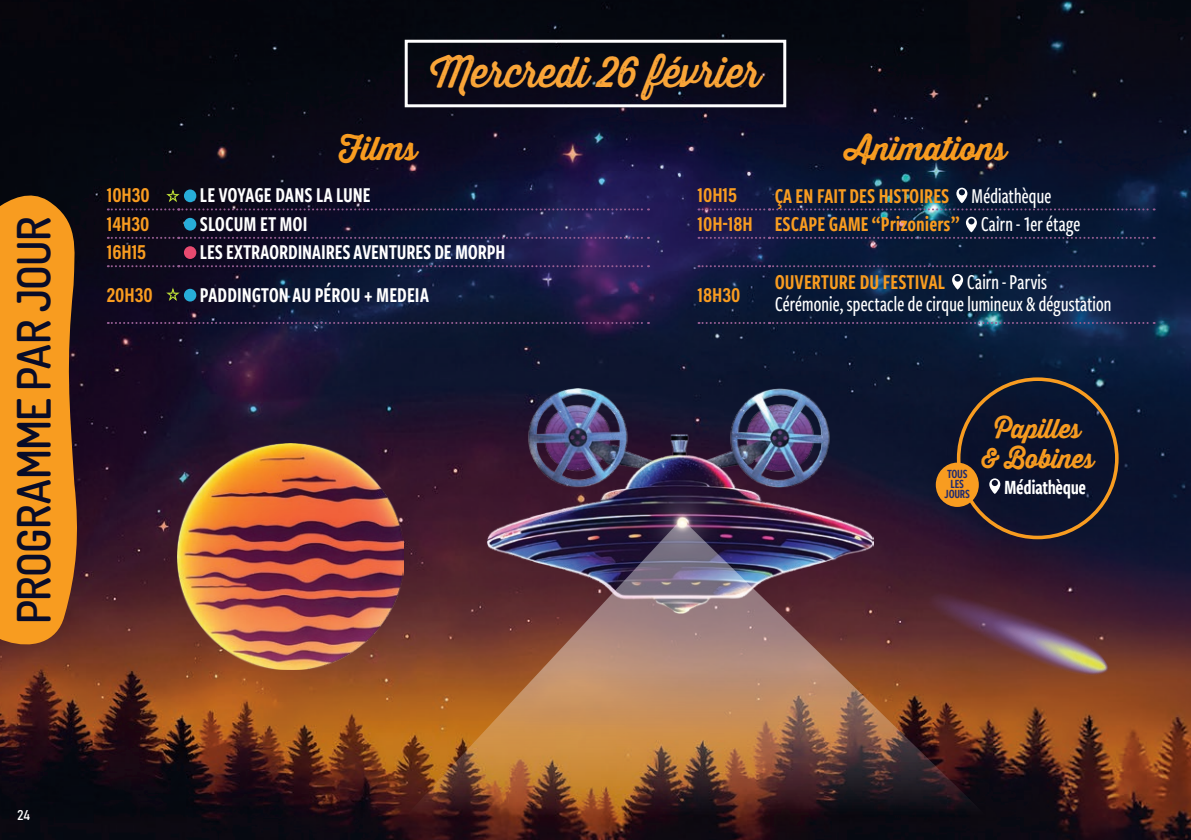
<style>
.page{position:relative;width:1191px;height:840px;background:#fff}
.page>*{position:absolute;margin:0;border:0;box-sizing:border-box;transform-origin:0 0}
.t1{font:600 46px "Dosis";letter-spacing:-.02em;color:#090c28;scale:.95 1}
.t2{font:42px "Thirsty Rough Reg";letter-spacing:-.01em;color:#faa538;scale:.96 1}
.t3{font:32px "Thirsty Rough Bol";letter-spacing:-.01em;color:#f89c20;scale:.96 1}
.t4{font:26.4px/30px "Thirsty Rough Bol";letter-spacing:-.01em;color:#f89c20;text-align:center;scale:.92 1}
.Texte_tableau_blanc{font:22px "Freight Sans Cmp Pro Semi";color:#f89c20}
.Texte_tableau_blanc-2{font:22px "Freight Sans Cmp Pro Semi";letter-spacing:-.01em;color:#fff}
.texte_tableau_noir{font:500 22px "Freight Sans Cmp Pro";letter-spacing:-.02em;color:#fff}
.texte_tableau_noir-2{font:22px "Freight Sans Cmp Pro Semi";color:#fff}
.texte_tableau_noir-3{font:22px "Freight Sans Cmp Pro Semi";color:#f89c20}
.t5{font:21px "Freight Sans Cmp Pro Semi";letter-spacing:-.02em;color:#fff}
.t6{font:700 20.4px "Acumin Pro Cond";color:#f89c20;scale:.96 1}
.t7{font:14px "Bahnschrift";color:#fff}
.t8{font:13px/10px "Freight Sans Cmp Pro Semi";letter-spacing:-.02em;color:#212b6f;text-align:center}
.s1{font-family:"Freight Sans Cmp Pro";font-weight:500;color:#fff}
</style>
<div class="page">
<img style="left:0;top:0;width:1191px;height:839px">
<img style="left:177px;top:443px;width:226px;height:226px">
<img style="left:486px;top:388px;width:387px;height:134px">
<img style="left:326px;top:522px;width:748px;height:317px">
<svg style="left:0;top:180px;width:80px;height:490px;background:#d1821f"></svg>
<div style="left:405px;top:40px;width:381px;height:67px;border:3px solid #fff"></div>
<svg style="left:108px;top:237px;width:541px;height:2px"></svg>
<svg style="left:108px;top:265px;width:541px;height:2px"></svg>
<svg style="left:108px;top:322px;width:541px;height:2px"></svg>
<svg style="left:698px;top:265px;width:456px;height:2px"></svg>
<svg style="left:698px;top:322px;width:456px;height:2px"></svg>
<svg style="left:698px;top:187px;width:456px;height:23px;background:#122041"></svg>
<div style="left:184px;top:218px;width:12px;height:12px;background:#27add9;border-radius:50%"></div>
<svg style="left:698px;top:217px;width:456px;height:22px;background:#131e41"></svg>
<div style="left:184px;top:246px;width:12px;height:13px;background:#e84a70;border-radius:50%"></div>
<div style="left:184px;top:288px;width:12px;height:13px;background:#27add9;border-radius:50%"></div>
<svg style="left:952px;top:274px;width:11px;height:15px"></svg>
<svg style="left:108px;top:189px;width:541px;height:21px;background:#151533"></svg>
<svg style="left:164px;top:288px;width:17px;height:14px"></svg>
<img style="left:924px;top:534px;width:186px;height:199px">
<div style="left:957px;top:377px;width:161px;height:162px;border:4px solid #f89c20;border-radius:50%"></div>
<svg style="left:989px;top:478px;width:11px;height:15px"></svg>
<div style="left:935px;top:462px;width:43px;height:44px;background:#f89c20;border-radius:50%"></div>
<p class="t1" style="left:4px;top:624px;width:430px;rotate:-90deg">PROGRAMME PAR JOUR</p>
<p class="t2" style="left:430px;top:41px;width:345px">Mercredi 26 février</p>
<p class="t3" style="left:339px;top:124px;width:83px">Films</p>
<p class="t3" style="left:845px;top:124px;width:169px">Animations</p>
<p class="t6" style="left:107px;top:182px;width:46px">10H30</p>
<p class="Texte_tableau_blanc-2" style="left:200px;top:180px;width:172px">LE VOYAGE DANS LA LUNE</p>
<p class="t6" style="left:697px;top:182px;width:43px">10H15</p>
<p class="Texte_tableau_blanc" style="left:774px;top:181px;width:278px">ÇA EN FAIT DES HISTOIRES <span class="s1">Médiathèque</span></p>
<p class="t6" style="left:107px;top:210px;width:46px">14H30</p>
<p class="texte_tableau_noir-2" style="left:200px;top:208px;width:109px">SLOCUM ET MOI</p>
<p class="t6" style="left:697px;top:210px;width:59px">10H-18H</p>
<p class="Texte_tableau_blanc" style="left:774px;top:208px;width:307px">ESCAPE GAME “Prizoniers” <span class="s1">Cairn - 1er étage</span></p>
<p class="t6" style="left:107px;top:238px;width:42px">16H15</p>
<p class="Texte_tableau_blanc-2" style="left:200px;top:237px;width:307px">LES EXTRAORDINAIRES AVENTURES DE MORPH</p>
<p class="t6" style="left:107px;top:281px;width:49px">20H30</p>
<p class="texte_tableau_noir-2" style="left:200px;top:279px;width:231px">PADDINGTON AU PÉROU + MEDEIA</p>
<p class="t6" style="left:697px;top:281px;width:46px">18H30</p>
<p class="texte_tableau_noir-3" style="left:774px;top:267px;width:274px">OUVERTURE DU FESTIVAL <span class="s1">Cairn - Parvis</span></p>
<p class="texte_tableau_noir" style="left:774px;top:289px;width:339px">Cérémonie, spectacle de cirque lumineux &amp; dégustation</p>
<p class="t8" style="left:944px;top:468px;width:27px">TOUS<br>LES<br>JOURS</p>
<p class="t4" style="left:981px;top:412px;width:124px">Papilles<br>&amp; Bobines</p>
<p class="t5" style="left:1004px;top:472px;width:84px">Médiathèque</p>
<p class="t7" style="left:17px;top:803px;width:15px">24</p>
</div>
